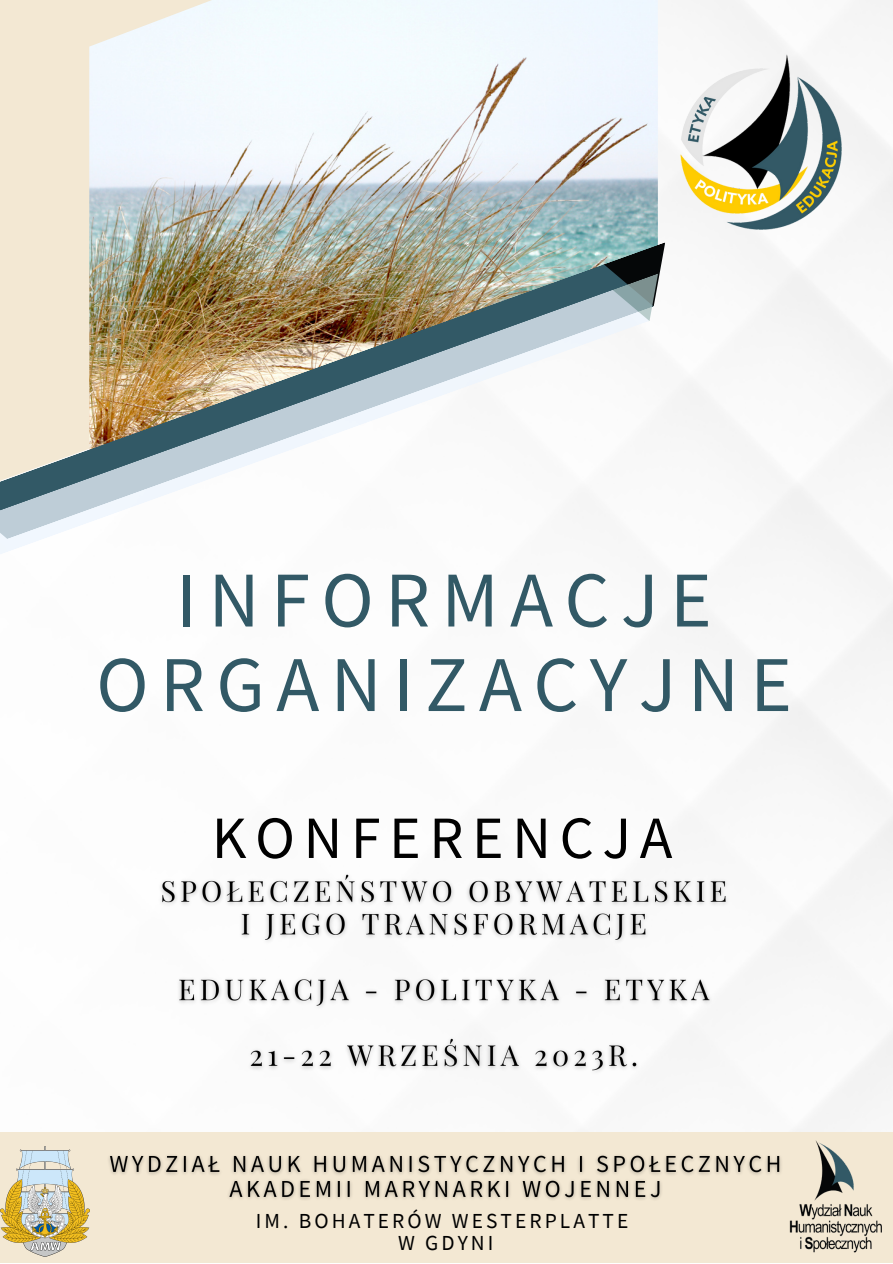
<style>
.page{position:relative;width:893px;height:1264px;background:#fff}
.page>*{position:absolute;margin:0;border:0;box-sizing:border-box;transform-origin:0 0}
.t1{font:79.05px/84.4px "Source Sans Pro";letter-spacing:.145em;color:#325966;text-align:center}
.t2{font:60px "Source Sans Pro";letter-spacing:.145em;color:#000}
.t3{font:21.45px "Source Sans Pro";letter-spacing:.145em;color:#000}
</style>
<div class="page">
<div style="left:0;top:0;width:89px;height:264px;background:#f3e8d3"></div>
<img style="left:89px;top:0;width:568px;height:467px">
<img style="left:0;top:264px;width:653px;height:275px">
<svg style="left:602px;top:242px;width:63px;height:79px"></svg>
<img style="left:0;top:290px;width:649px;height:271px">
<div style="left:0;top:1131px;width:892px;height:131px;background:#f3e8d3"></div>
<img style="left:789px;top:1140px;width:92px;height:113px">
<img style="left:0;top:1146px;width:89px;height:110px">
<img style="left:156px;top:868px;width:576px;height:209px">
<img style="left:640px;top:29px;width:241px;height:240px">
<img style="left:109px;top:1155px;width:672px;height:45px">
<p class="t1" style="left:96px;top:556px;width:697px">INFORMACJE<br>ORGANIZACYJNE</p>
<p class="t2" style="left:212px;top:799px;width:462px">KONFERENCJA</p>
<p class="t3" style="left:256px;top:1206px;width:374px">IM. BOHATERÓW WESTERPLATTE</p>
<p class="t3" style="left:398px;top:1229px;width:97px">W GDYNI</p>
</div>
